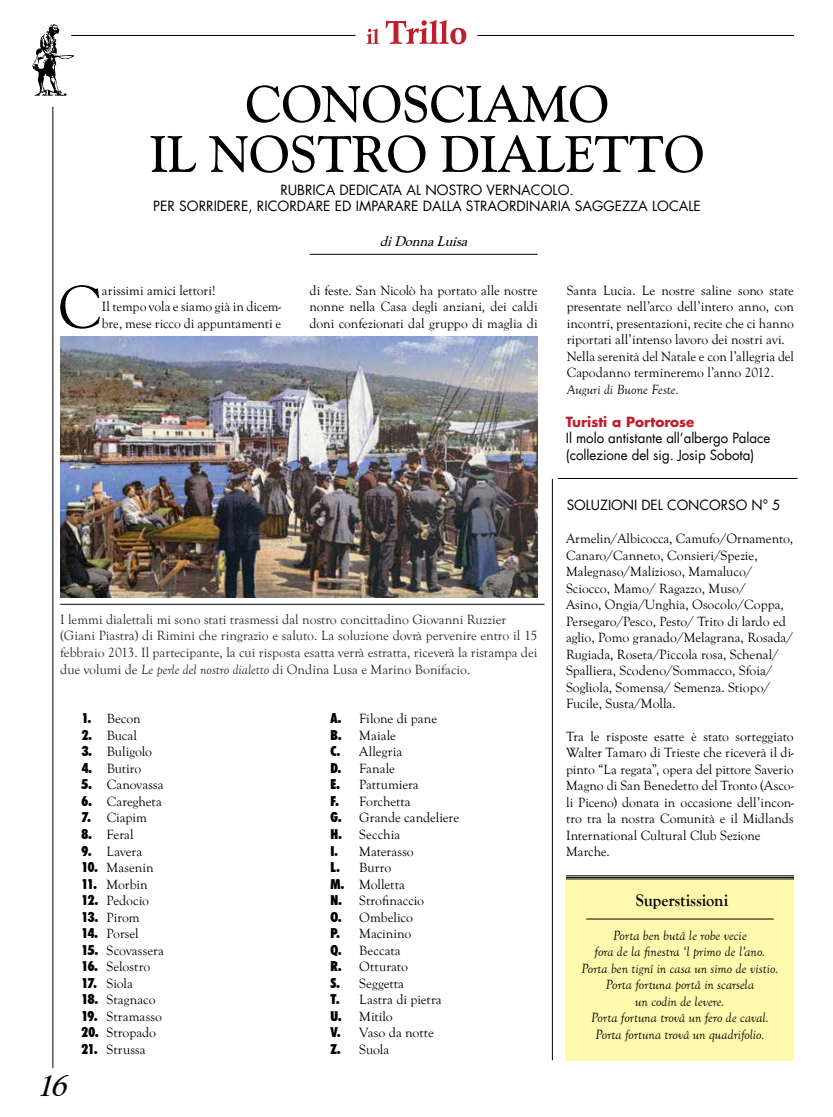
<style>
.page{position:relative;width:833px;height:1117px;background:#fff}
.page>*{position:absolute;margin:0;border:0;box-sizing:border-box;transform-origin:0 0}
.t1{font:62.75px "Goudy Old Sty T";color:#000}
.t2{font:51.25px/50px "Goudy Catalogue BT";color:#000;text-align:center}
.t3{font:italic 30px "Goudy Catalogue BT";color:#000}
.t4{font:700 17.5px "Goudy Old Sty T";letter-spacing:-.005em;color:#000;scale:.95 1}
.t5{font:13.75px/16.5px "Goudy Old Sty T";color:#000}
.t6{font:13.75px/16.5px "Goudy Old Sty T";color:#2a2a2a}
.t7{font:italic 13.75px/16.5px "Goudy Old Sty T";letter-spacing:.005em;color:#000;text-align:center}
.t8{font:13.75px/16.2px "Futura";color:#000}
.t9{font:700 13.75px "Futura";color:#be1e2d}
.t10{font:italic 13.75px "Goudy Catalogue BT";color:#000}
.s1{font-style:italic}
.s2{font-family:"Futura BT";font-weight:900;font-stretch:condensed}
</style>
<div class="page">
<hr style="left:53px;top:107px;width:1px;height:960px;background:#000">
<svg style="left:367px;top:29px;width:12px;height:15px"></svg>
<svg style="left:385px;top:20px;width:81px;height:24px"></svg>
<svg style="left:32px;top:24px;width:42px;height:72px"></svg>
<hr style="left:71px;top:35px;width:284px;height:1px;background:#000">
<hr style="left:477px;top:35px;width:317px;height:1px;background:#000">
<div style="left:566px;top:877px;width:228px;height:183px;background:#fff9ae"></div>
<hr style="left:309px;top:254px;width:228px;height:1px;background:#000">
<hr style="left:60px;top:604px;width:484px;height:1px;background:#000">
<hr style="left:557px;top:478px;width:240px;height:1px;background:#000">
<hr style="left:566px;top:875px;width:228px;height:1px;background:#000">
<hr style="left:566px;top:876px;width:228px;height:1px;background:#000">
<hr style="left:566px;top:878px;width:228px;height:1px;background:#000">
<hr style="left:586px;top:918px;width:187px;height:1px;background:#000">
<hr style="left:552px;top:478px;width:1px;height:581px;background:#000">
<img style="left:60px;top:336px;width:477px;height:261px">
<h2 class="t2" style="left:150px;top:78px;width:556px">CONOSCIAMO<br>IL NOSTRO DIALETTO</h2>
<p class="t8" style="left:280px;top:182px;width:41px">RUBRICA</p>
<p class="t8" style="left:153px;top:182px;width:422px;text-indent:186px">DEDICATA AL NOSTRO VERNACOLO.<br>PER SORRIDERE, RICORDARE ED IMPA</p>
<p class="t8" style="left:387px;top:198px;width:45px">RARE DALLA</p>
<p class="t8" style="left:466px;top:198px;width:120px">STRAORDI NARIA SAGG</p>
<p class="t8" style="left:614px;top:198px;width:17px">EZZA</p>
<p class="t8" style="left:652px;top:198px;width:50px">LOCALE</p>
<p class="t10" style="left:380px;top:232px;width:93px">diDonnaLuisa</p>
<h1 class="t1" style="left:58px;top:273px;width:46px">C</h1>
<p class="t5" style="left:102px;top:282px;width:181px">arissimi amici lettori!<br>Il tempo vola e siamo già in dicem&shy;bre, mese ricco di appuntamenti e</p>
<p class="t5" style="left:309px;top:282px;width:229px;text-align:justify">di feste. San Nicolò ha portato alle nostre nonne nella Casa degli anziani, dei caldi doni confezionati dal gruppo di maglia di</p>
<p class="t5" style="left:566px;top:282px;width:229px">Santa Lucia. Le nostre saline sono state presentate nell’arco dell’intero anno, con incontri, presentazioni, recite che ci hanno riportati all’intenso lavoro dei nostri avi.<br>Nella serenità del Natale e con l’allegria del Capodanno termineremo l’anno 2012.</p>
<p class="t7" style="left:566px;top:381px;width:114px">Auguri di Buone Feste.</p>
<p class="t9" style="left:566px;top:412px;width:130px">Turisti a Portorose</p>
<p class="t8" style="left:566px;top:430px;width:206px">IL MOLO ANTISTANTE ALL’ALBERGO PALACE (COLLEZIONE DEL SIG. JOSIP SOBOTA)</p>
<p class="t6" style="left:60px;top:611px;width:479px">I lemmi dialettali mi sono stati trasmessi dal nostro concittadino Giovanni Ruzzier (Giani Piastra) di Rimini che ringrazio e saluto. La soluzione dovrà pervenire entro il 15 febbraio 2013. Il partecipante, la cui risposta esatta verrà estratta, riceverà la ristampa dei due volumi de <span class="s1">Le perle del nostro dialetto</span> di Ondina Lusa e Marino Bonifacio.</p>
<h3 class="t3" style="left:39px;top:1066px;width:38px">16</h3>
<p class="t5" style="left:82px;top:710px;width:61px"><span class="s2">1.</span> Becon</p>
<p class="t5" style="left:330px;top:710px;width:108px"><span class="s2">A.</span> Filone di pane</p>
<p class="t5" style="left:82px;top:727px;width:57px"><span class="s2">2.</span> Bucal</p>
<p class="t5" style="left:330px;top:727px;width:67px"><span class="s2">B.</span> Maiale</p>
<p class="t5" style="left:82px;top:743px;width:72px"><span class="s2">3.</span> Buligolo</p>
<p class="t5" style="left:330px;top:743px;width:73px"><span class="s2">C.</span> Allegria</p>
<p class="t5" style="left:82px;top:760px;width:61px"><span class="s2">4.</span> Butiro</p>
<p class="t5" style="left:330px;top:760px;width:66px"><span class="s2">D.</span> Fanale</p>
<p class="t5" style="left:82px;top:776px;width:84px"><span class="s2">5.</span> Canovassa</p>
<p class="t5" style="left:330px;top:776px;width:90px"><span class="s2">E.</span> Pattumiera</p>
<p class="t5" style="left:82px;top:793px;width:82px"><span class="s2">6.</span> Caregheta</p>
<p class="t5" style="left:330px;top:793px;width:82px"><span class="s2">F.</span> Forchetta</p>
<p class="t5" style="left:82px;top:809px;width:67px"><span class="s2">7.</span> Ciapim</p>
<p class="t5" style="left:330px;top:809px;width:130px"><span class="s2">G.</span> Grande candeliere</p>
<p class="t5" style="left:82px;top:826px;width:54px"><span class="s2">8.</span> Feral</p>
<p class="t5" style="left:330px;top:826px;width:71px"><span class="s2">H.</span> Secchia</p>
<p class="t5" style="left:82px;top:842px;width:62px"><span class="s2">9.</span> Lavera</p>
<p class="t5" style="left:330px;top:842px;width:85px"><span class="s2">I.</span> Materasso</p>
<p class="t5" style="left:82px;top:859px;width:74px"><span class="s2">10.</span> Masenin</p>
<p class="t5" style="left:330px;top:859px;width:62px"><span class="s2">L.</span> Burro</p>
<p class="t5" style="left:82px;top:875px;width:68px"><span class="s2">11.</span> Morbin</p>
<p class="t5" style="left:330px;top:875px;width:76px"><span class="s2">M.</span> Molletta</p>
<p class="t5" style="left:82px;top:892px;width:69px"><span class="s2">12.</span> Pedocio</p>
<p class="t5" style="left:330px;top:892px;width:95px"><span class="s2">N.</span> Strofinaccio</p>
<p class="t5" style="left:82px;top:908px;width:60px"><span class="s2">13.</span> Pirom</p>
<p class="t5" style="left:330px;top:908px;width:84px"><span class="s2">O.</span> Ombelico</p>
<p class="t5" style="left:82px;top:925px;width:59px"><span class="s2">14.</span> Porsel</p>
<p class="t5" style="left:330px;top:925px;width:83px"><span class="s2">P.</span> Macinino</p>
<p class="t5" style="left:82px;top:941px;width:84px"><span class="s2">15.</span> Scovassera</p>
<p class="t5" style="left:330px;top:941px;width:72px"><span class="s2">Q.</span> Beccata</p>
<p class="t5" style="left:82px;top:958px;width:70px"><span class="s2">16.</span> Selostro</p>
<p class="t5" style="left:330px;top:958px;width:79px"><span class="s2">R.</span> Otturato</p>
<p class="t5" style="left:82px;top:974px;width:53px"><span class="s2">17.</span> Siola</p>
<p class="t5" style="left:330px;top:974px;width:75px"><span class="s2">S.</span> Seggetta</p>
<p class="t5" style="left:82px;top:991px;width:76px"><span class="s2">18.</span> Stagnaco</p>
<p class="t5" style="left:330px;top:991px;width:113px"><span class="s2">T.</span> Lastra di pietra</p>
<p class="t5" style="left:82px;top:1007px;width:82px"><span class="s2">19.</span> Stramasso</p>
<p class="t5" style="left:330px;top:1007px;width:64px"><span class="s2">U.</span> Mitilo</p>
<p class="t5" style="left:82px;top:1024px;width:76px"><span class="s2">20.</span> Stropado</p>
<p class="t5" style="left:330px;top:1024px;width:105px"><span class="s2">V.</span> Vaso da notte</p>
<p class="t5" style="left:82px;top:1040px;width:66px"><span class="s2">21.</span> Strussa</p>
<p class="t5" style="left:330px;top:1040px;width:60px"><span class="s2">Z.</span> Suola</p>
<p class="t8" style="left:566px;top:496px;width:215px">SOLUZIONI DEL CONCORSO N° 5</p>
<p class="t5" style="left:566px;top:530px;width:229px">Armelin/Albicocca, Camufo/Ornamento, Canaro/Canneto, Consieri/Spezie, Malegnaso/Malizioso, Mamaluco/ Sciocco, Mamo/ Ragazzo, Muso/<br>Asino, Ongia/Unghia, Osocolo/Coppa, Persegaro/Pesco, Pesto/ Trito di lardo ed aglio, Pomo granado/Melagrana, Rosada/ Rugiada, Roseta/Piccola rosa, Schenal/ Spalliera, Scodeno/Sommacco, Sfoia/ Sogliola, Somensa/ Semenza. Stiopo/ Fucile, Susta/Molla.</p>
<p class="t5" style="left:566px;top:728px;width:229px">Tra le risposte esatte è stato sorteggiato Walter Tamaro di Trieste che riceverà il di&shy;pinto “La regata”, opera del pittore Saverio Magno di San Benedetto del Tronto (Asco&shy;li Piceno) donata in occasione dell’incon&shy;tro tra la nostra Comunità e il Midlands International Cultural Club Sezione Marche.</p>
<p class="t4" style="left:636px;top:890px;width:99px">Superstissioni</p>
<p class="t7" style="left:581px;top:926px;width:198px">Porta ben butâ le robe vecie<br>fora de la finestra ‘l primo de l’ano.<br>Porta ben tignî in casa un simo de vistio.<br>Porta fortuna portâ in scarsela<br>un codin de levere.<br>Porta fortuna trovâ un fero de caval.<br>Porta fortuna trovâ un quadrifolio.</p>
</div>
